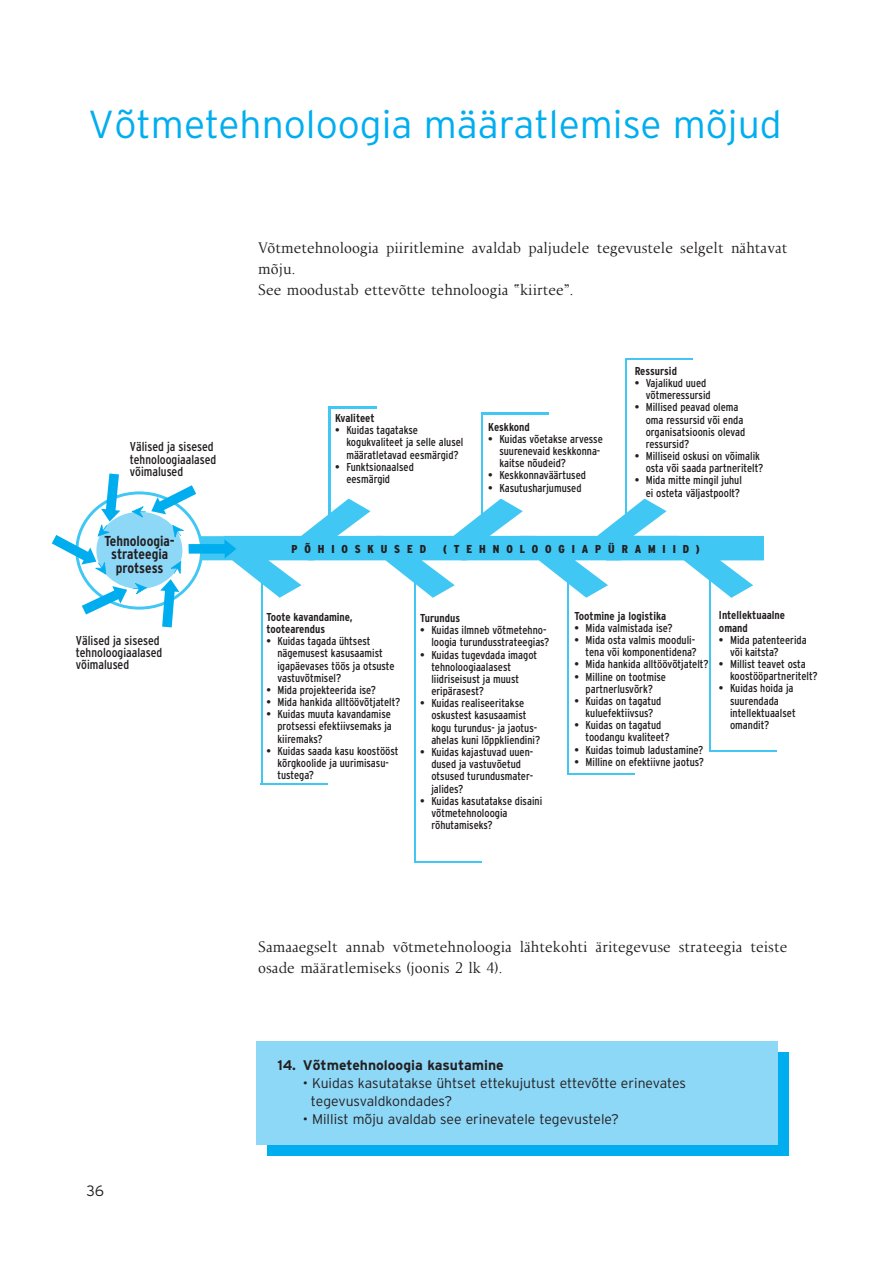
<style>
.page{position:relative;width:893px;height:1262px;background:#fff}
.page>*{position:absolute;margin:0;border:0;box-sizing:border-box;transform-origin:0 0}
.t1{font:300 39px "Interstate";color:#00aeef}
.t2{font:16.5px/21px "Radiolinja Serif";color:#231f20}
.t3{font:300 15px "Interstate";color:#231f20}
.t4{font:700 condensed 14.4px/13.6px "Interstate";color:#231f20;text-align:center}
.t5{font:300 13.95px/18px "Interstate";color:#231f20}
.t6{font:700 13.95px "Interstate";color:#231f20}
.t7{font:condensed 12.9px/12.1px "Interstate";color:#231f20}
.t8{font:condensed 11.4px/12.1px "Interstate";color:#231f20}
.t9{font:700 condensed 11.4px/12.1px "Interstate";color:#231f20}
.t10{font:900 condensed 11.4px "Interstate";letter-spacing:.6em;color:#231f20}
</style>
<div class="page">
<div style="left:267px;top:1051px;width:521px;height:104px;background:#00aeef"></div>
<div style="left:257px;top:1041px;width:521px;height:103px;background:#8dd7f7"></div>
<hr style="left:328px;top:407px;width:2px;height:107px;background:#40c7f4">
<hr style="left:328px;top:406px;width:48px;height:2px;background:#40c7f4">
<hr style="left:481px;top:413px;width:2px;height:105px;background:#40c7f4">
<hr style="left:481px;top:412px;width:67px;height:2px;background:#40c7f4">
<hr style="left:625px;top:359px;width:2px;height:156px;background:#40c7f4">
<hr style="left:625px;top:358px;width:67px;height:2px;background:#40c7f4">
<hr style="left:261px;top:579px;width:2px;height:205px;background:#40c7f4">
<hr style="left:261px;top:783px;width:67px;height:2px;background:#40c7f4">
<hr style="left:414px;top:579px;width:2px;height:283px;background:#40c7f4">
<hr style="left:414px;top:861px;width:67px;height:2px;background:#40c7f4">
<hr style="left:567px;top:582px;width:2px;height:192px;background:#40c7f4">
<hr style="left:567px;top:773px;width:67px;height:1px;background:#40c7f4">
<hr style="left:709px;top:576px;width:2px;height:175px;background:#40c7f4">
<hr style="left:709px;top:750px;width:67px;height:2px;background:#40c7f4">
<svg style="left:52px;top:473px;width:712px;height:154px"></svg>
<h1 class="t1" style="left:88px;top:109px;width:694px">Võtmetehnoloogia määratlemise mõjud</h1>
<p class="t7" style="left:130px;top:442px;width:88px">Välised ja sisesed tehnoloogiaalased võimalused</p>
<p class="t4" style="left:104px;top:535px;width:72px">Tehnoloogia&shy;strateegia protsess</p>
<p class="t7" style="left:76px;top:635px;width:88px">Välised ja sisesed tehnoloogiaalased võimalused</p>
<h2 class="t2" style="left:258px;top:239px;width:530px">Võtmetehnoloogia piiritlemine avaldab paljudele tegevustele selgelt nähtavat mõju.<br>See moodustab ettevõtte tehnoloogia “kiirtee”.</h2>
<p class="t9" style="left:335px;top:413px;width:41px">Kvaliteet</p>
<p class="t8" style="left:346px;top:425px;width:119px;text-indent:-11px">• Kuidas tagatakse kogukvaliteet ja selle alusel määratletavad eesmärgid?</p>
<p class="t8" style="left:346px;top:461px;width:69px;text-indent:-11px">• Funktsionaalsed eesmärgid</p>
<p class="t9" style="left:488px;top:421px;width:43px">Keskkond</p>
<p class="t8" style="left:499px;top:434px;width:105px;text-indent:-11px">• Kuidas võetakse arvesse suurenevaid keskkonna&shy;kaitse nõudeid?</p>
<p class="t8" style="left:488px;top:470px;width:99px">• Keskkonnaväärtused</p>
<p class="t8" style="left:488px;top:482px;width:95px">• Kasutusharjumused</p>
<p class="t9" style="left:634px;top:366px;width:44px">Ressursid</p>
<p class="t8" style="left:645px;top:378px;width:66px;text-indent:-11px">• Vajalikud uued võtmeressursid</p>
<p class="t8" style="left:645px;top:402px;width:101px;text-indent:-11px">• Millised peavad olema oma ressursid või enda organisatsioonis olevad ressursid?</p>
<p class="t8" style="left:634px;top:451px;width:130px;text-align:right">• Milliseid oskusi on võimalik osta või saada partneritelt?</p>
<p class="t8" style="left:634px;top:475px;width:109px;text-align:right">• Mida mitte mingil juhul ei osteta väljastpoolt?</p>
<p class="t10" style="left:291px;top:545px;width:136px">PÕHIOSKUSED</p>
<p class="t10" style="left:443px;top:545px;width:258px">(TEHNOLOOGIAPÜRAMIID)</p>
<p class="t9" style="left:266px;top:611px;width:88px">Toote kavandamine, tootearendus</p>
<p class="t8" style="left:277px;top:636px;width:119px;text-indent:-11px">• Kuidas tagada ühtsest nägemusest kasusaamist igapäevases töös ja otsuste vastuvõtmisel?</p>
<p class="t8" style="left:266px;top:684px;width:111px">• Mida projekteerida ise?</p>
<p class="t8" style="left:266px;top:697px;width:136px">• Mida hankida alltöövõtjatelt?</p>
<p class="t8" style="left:277px;top:709px;width:116px;text-align:justify;text-indent:-11px">• Kuidas muuta kavandamise protsessi efektiivsemaks ja kiiremaks?</p>
<p class="t8" style="left:277px;top:745px;width:123px;text-indent:-11px">• Kuidas saada kasu koostööst kõrgkoolide ja uurimisasu&shy;tustega?</p>
<p class="t9" style="left:420px;top:613px;width:41px">Turundus</p>
<p class="t8" style="left:420px;top:625px;width:131px;text-align:right">• Kuidas ilmneb võtmetehno&shy;loogia turundusstrateegias?</p>
<p class="t8" style="left:431px;top:649px;width:107px;text-indent:-11px">• Kuidas tugevdada imagot tehnoloogiaalasest liidriseisust ja muust eripärasest?</p>
<p class="t8" style="left:431px;top:698px;width:110px;text-indent:-11px">• Kuidas realiseeritakse oskustest kasusaamist kogu turundus- ja jaotus&shy;ahelas kuni lõppkliendini?</p>
<p class="t8" style="left:431px;top:746px;width:103px;text-indent:-11px">• Kuidas kajastuvad uuen&shy;dused ja vastuvõetud otsused turundusmater&shy;jalides?</p>
<p class="t8" style="left:431px;top:795px;width:112px;text-indent:-11px">• Kuidas kasutatakse disaini võtmetehnoloogia rõhutamiseks?</p>
<p class="t9" style="left:574px;top:610px;width:93px">Tootmine ja logistika</p>
<p class="t8" style="left:574px;top:622px;width:100px">• Mida valmistada ise?</p>
<p class="t8" style="left:574px;top:635px;width:124px;text-align:right">• Mida osta valmis mooduli&shy;tena või komponentidena?</p>
<p class="t8" style="left:574px;top:659px;width:136px">• Mida hankida alltöövõtjatelt?</p>
<p class="t8" style="left:574px;top:671px;width:93px;text-align:center">• Milline on tootmise partnerlusvõrk?</p>
<p class="t8" style="left:574px;top:695px;width:88px;text-align:center">• Kuidas on tagatud kuluefektiivsus?</p>
<p class="t8" style="left:585px;top:720px;width:85px;text-indent:-11px">• Kuidas on tagatud toodangu kvaliteet?</p>
<p class="t8" style="left:574px;top:744px;width:130px">• Kuidas toimub ladustamine?</p>
<p class="t8" style="left:574px;top:756px;width:131px">• Milline on efektiivne jaotus?</p>
<p class="t9" style="left:719px;top:610px;width:68px">Intellektuaalne omand</p>
<p class="t8" style="left:730px;top:634px;width:78px;text-indent:-11px">• Mida patenteerida või kaitsta?</p>
<p class="t8" style="left:730px;top:659px;width:89px;text-indent:-11px">• Millist teavet osta koostööpartneritelt?</p>
<p class="t8" style="left:730px;top:683px;width:67px;text-indent:-11px">• Kuidas hoida ja suurendada intellektuaalset omandit?</p>
<h3 class="t3" style="left:87px;top:1185px;width:19px">36</h3>
<h2 class="t2" style="left:258px;top:937px;width:530px">Samaaegselt annab võtmetehnoloogia lähtekohti äritegevuse strateegia teiste osade määratlemiseks (joonis 2 lk 4).</h2>
<p class="t6" style="left:277px;top:1059px;width:228px">14. Võtmetehnoloogia kasutamine</p>
<p class="t5" style="left:311px;top:1075px;width:376px;text-indent:-8px">• Kuidas kasutatakse ühtset ettekujutust ettevõtte erinevates tegevusvaldkondades?</p>
<p class="t5" style="left:303px;top:1111px;width:317px">• Millist mõju avaldab see erinevatele tegevustele?</p>
</div>
